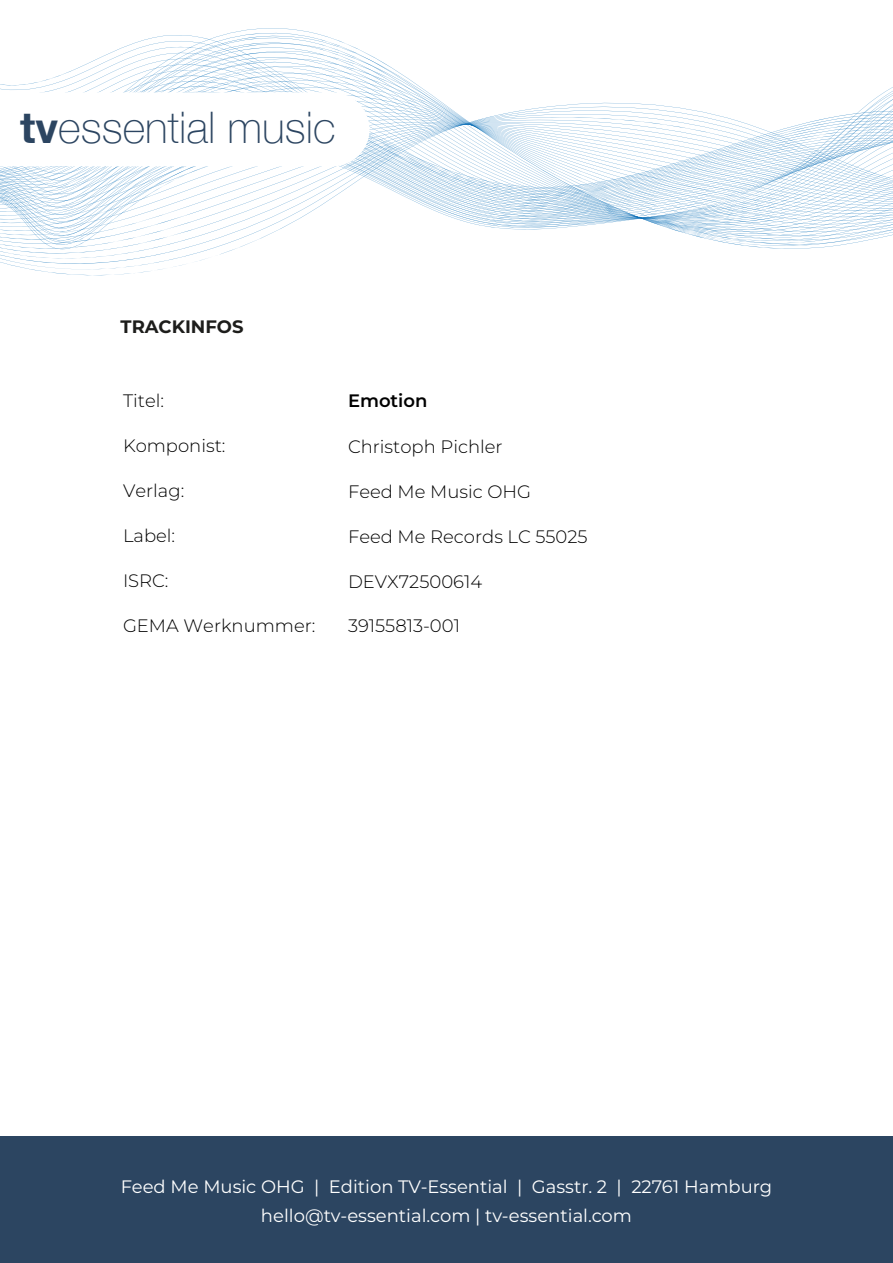
<style>
.page{position:relative;width:893px;height:1263px;background:#fff}
.page>*{position:absolute;margin:0;border:0;box-sizing:border-box;transform-origin:0 0}
.t1{font:100 43.5px "Helvetica Neue";color:#2c4561}
.t2{font:300 18px "Montserrat";color:#000}
.t3{font:18px/29.1px "Montserrat";color:#fff;text-align:center}
.t4{font:700 18px "Montserrat";color:#1d1d1b}
.t5{font:600 18px "Montserrat";color:#000}
.s1{font-weight:700}
</style>
<div class="page">
<div style="left:0;top:1136px;width:893px;height:127px;background:#2c4561"></div>
<svg style="left:103px;top:48px;width:269px;height:8px"></svg>
<svg style="left:86px;top:56px;width:300px;height:8px"></svg>
<svg style="left:68px;top:64px;width:330px;height:8px"></svg>
<svg style="left:46px;top:72px;width:365px;height:8px"></svg>
<svg style="left:0;top:80px;width:421px;height:7px"></svg>
<svg style="left:0;top:87px;width:893px;height:6px"></svg>
<svg style="left:0;top:98px;width:893px;height:178px"></svg>
<svg style="left:0;top:92px;width:370px;height:74px"></svg>
<h1 class="t1" style="left:20px;top:95px;width:317px"><span class="s1">tv</span>essential music</h1>
<p class="t4" style="left:121px;top:314px;width:124px">TRACKINFOS</p>
<p class="t2" style="left:123px;top:390px;width:43px">Titel:</p>
<p class="t2" style="left:123px;top:435px;width:104px">Komponist:</p>
<p class="t2" style="left:123px;top:480px;width:63px">Verlag:</p>
<p class="t2" style="left:123px;top:525px;width:54px">Label:</p>
<p class="t2" style="left:123px;top:570px;width:47px">ISRC:</p>
<p class="t2" style="left:123px;top:615px;width:194px">GEMA Werknummer:</p>
<p class="t5" style="left:348px;top:389px;width:81px">Emotion</p>
<p class="t2" style="left:348px;top:436px;width:156px">Christoph Pichler</p>
<p class="t2" style="left:348px;top:481px;width:185px">Feed Me Music OHG</p>
<p class="t2" style="left:348px;top:526px;width:241px">Feed Me Records LC 55025</p>
<p class="t2" style="left:348px;top:571px;width:136px">DEVX72500614</p>
<p class="t2" style="left:348px;top:614px;width:113px">39155813-001</p>
<p class="t3" style="left:121px;top:1171px;width:653px">Feed Me Music OHG | Edition TV-Essential | Gasstr. 2 | 22761 Hamburg hello@tv-essential.com | tv-essential.com</p>
</div>
